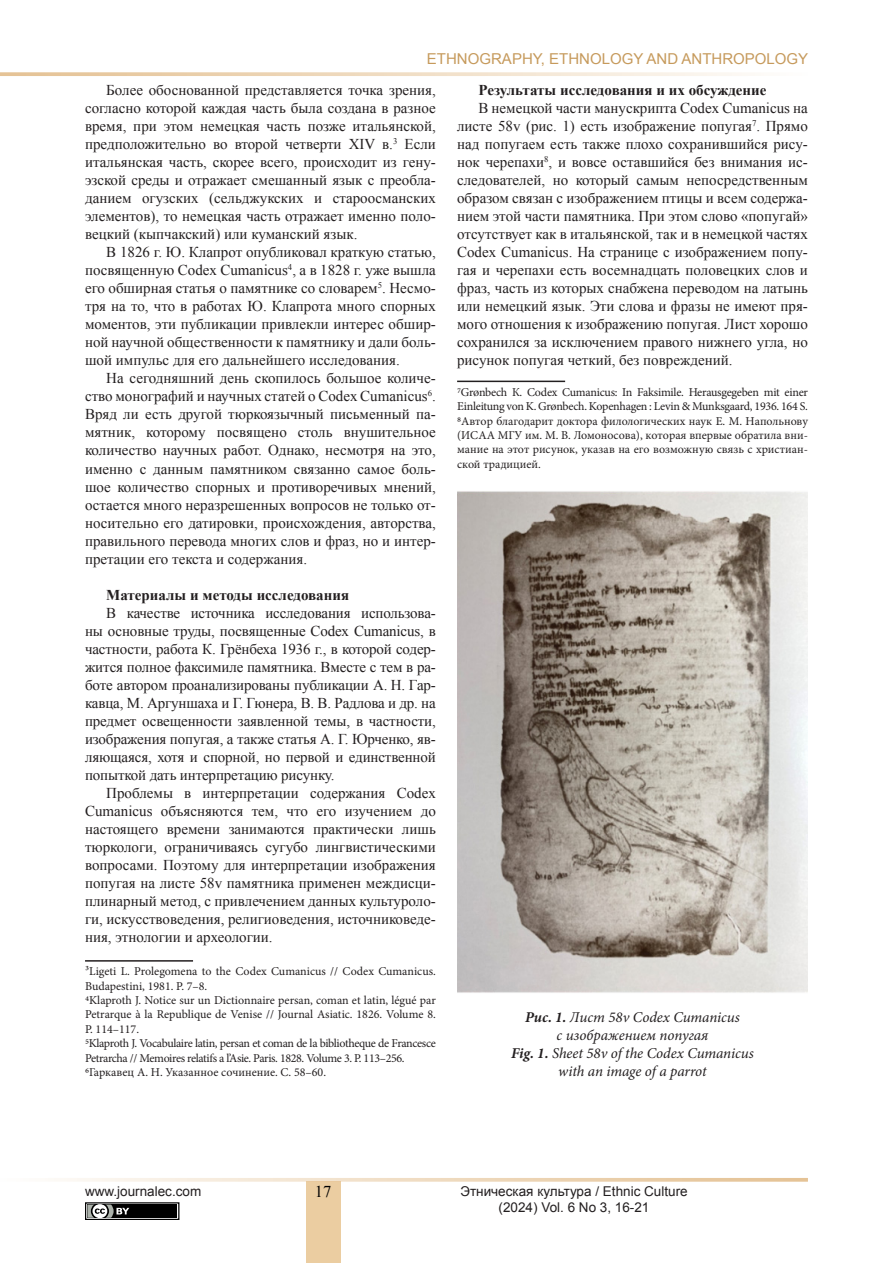
<style>
.page{position:relative;width:893px;height:1263px;background:#fff}
.page>*{position:absolute;margin:0;border:0;box-sizing:border-box;transform-origin:0 0}
.t1{font:16.5px "Times New Roman";color:#000}
.t2{font:15px/18px "Times New Roman";color:#231f20;text-align:justify}
.t3{font:italic 15px/18px "Minion Pro";letter-spacing:-.005em;color:#231f20;text-align:center}
.t4{font:700 15px "Times New Roman";color:#231f20}
.t5{font:15px "Arial";color:#c69a5c}
.t6{font:13.5px/16.2px "Arial";color:#231f20;text-align:center}
.t7{font:12px/14.4px "Minion Pro";letter-spacing:-.02em;color:#231f20;text-align:justify}
.t8{font:12px/14.4px "Minion Pro";color:#231f20}
.s1{font-weight:700}
</style>
<div class="page">
<div style="left:306px;top:1182px;width:34px;height:81px;background:#ebcda1"></div>
<svg style="left:0;top:72px;width:745px;height:4px;background:#f0dec5"></svg>
<svg style="left:64px;top:1178px;width:744px;height:4px;background:#f0ddc5"></svg>
<div style="left:85px;top:1202px;width:94px;height:18px;border:1px solid #000"></div>
<div style="left:87px;top:1204px;width:90px;height:14px;background:#000"></div>
<svg style="left:87px;top:1204px;width:42px;height:14px"></svg>
<img style="left:457px;top:491px;width:351px;height:502px">
<hr style="left:85px;top:960px;width:108px;height:2px;background:#231f20">
<hr style="left:457px;top:381px;width:108px;height:1px;background:#231f20">
<p class="t5" style="left:427px;top:49px;width:383px">ETHNOGRAPHY, ETHNOLOGY AND ANTHROPOLOGY</p>
<p class="t2" style="left:85px;top:81px;width:352px;text-indent:21px">Более обоснованной представляется точка зрения, согласно которой каждая часть была создана в разное время, при этом немецкая часть позже итальянской, предположительно во второй четверти XIV в.<sup>3</sup> Если итальянская часть, скорее всего, происходит из гену&shy;эзской среды и отражает смешанный язык с преобла&shy;данием огузских (сельджукских и староосманских элементов), то немецкая часть отражает именно поло&shy;вецкий (кыпчакский) или куманский язык.</p>
<p class="t2" style="left:85px;top:243px;width:352px;text-indent:21px">В 1826 г. Ю. Клапрот опубликовал краткую статью, посвященную Codex Cumanicus<sup>4</sup>, а в 1828 г. уже вышла его обширная статья о памятнике со словарем<sup>5</sup>. Несмо&shy;тря на то, что в работах Ю. Клапрота много спорных моментов, эти публикации привлекли интерес обшир&shy;ной научной общественности к памятнику и дали боль&shy;шой импульс для его дальнейшего исследования.</p>
<p class="t2" style="left:85px;top:369px;width:352px;text-indent:21px">На сегодняшний день скопилось большое количе&shy;ство монографий и научных статей о Codex Cumanicus<sup>6</sup>.<br>Вряд ли есть другой тюркоязычный письменный па&shy;мятник, которому посвящено столь внушительное количество научных работ. Однако, несмотря на это, именно с данным памятником связанно самое боль&shy;шое количество спорных и противоречивых мнений, остается много неразрешенных вопросов не только от&shy;носительно его датировки, происхождения, авторства, правильного перевода многих слов и фраз, но и интер&shy;претации его текста и содержания.</p>
<p class="t4" style="left:106px;top:584px;width:244px">Материалы и методы исследования</p>
<p class="t2" style="left:85px;top:603px;width:352px;text-indent:21px">В качестве источника исследования использова&shy;ны основные труды, посвященные Codex Cumanicus, в частности, работа К. Грёнбеха 1936 г., в которой содер&shy;жится полное факсимиле памятника. Вместе с тем в ра&shy;боте автором проанализированы публикации А. Н. Гар&shy;кавца, М. Аргуншаха и Г. Гюнера, В. В. Радлова и др. на предмет освещенности заявленной темы, в частности, изображения попугая, а также статья А. Г. Юрченко, яв&shy;ляющаяся, хотя и спорной, но первой и единственной попыткой дать интерпретацию рисунку.</p>
<p class="t2" style="left:85px;top:783px;width:352px;text-indent:21px">Проблемы в интерпретации содержания Codex Cumanicus объясняются тем, что его изучением до настоящего времени занимаются практически лишь тюркологи, ограничиваясь сугубо лингвистическими вопросами. Поэтому для интерпретации изображения попугая на листе 58v памятника применен междисци&shy;плинарный метод, с привлечением данных культуроло&shy;ги, искусствоведения, религиоведения, источниковеде&shy;ния, этнологии и археологии.</p>
<p class="t8" style="left:85px;top:964px;width:352px">3Ligeti L. Prolegomena to the Codex Cumanicus // Codex Cumanicus.<br>Budapestini, 1981. P. 7–8.</p>
<p class="t7" style="left:85px;top:993px;width:352px">4Klaproth J. Notice sur un Dictionnaire persan, coman et latin, légué par Petrarque à la Republique de Venise // Journal Asiatic. 1826. Volume 8.<br>P. 114–117.</p>
<p class="t7" style="left:85px;top:1036px;width:352px">5Klaproth J. Vocabulaire latin, persan et coman de la bibliotheque de Francesce<br>Petrarcha // Memoires relatifs a l’Asie. Paris. 1828. Volume 3. P. 113–256.</p>
<p class="t8" style="left:85px;top:1065px;width:243px">6Гаркавец А. Н. Указанное сочинение. С. 58–60.</p>
<p class="t4" style="left:478px;top:80px;width:290px">Результаты исследования и их обсуждение</p>
<p class="t2" style="left:457px;top:99px;width:352px;text-indent:21px">В немецкой части манускрипта Codex Cumanicus на листе 58v (рис. 1) есть изображение попугая<sup>7</sup>. Прямо над попугаем есть также плохо сохранившийся рису&shy;нок черепахи<sup>8</sup>, и вовсе оставшийся без внимания ис&shy;следователей, но который самым непосредственным образом связан с изображением птицы и всем содержа&shy;нием этой части памятника. При этом слово «попугай» отсутствует как в итальянской, так и в немецкой частях Codex Cumanicus. На странице с изображением попу&shy;гая и черепахи есть восемнадцать половецких слов и фраз, часть из которых снабжена переводом на латынь или немецкий язык. Эти слова и фразы не имеют пря&shy;мого отношения к изображению попугая. Лист хорошо сохранился за исключением правого нижнего угла, но рисунок попугая четкий, без повреждений.</p>
<p class="t7" style="left:457px;top:385px;width:352px">7Grønbech К. Codex Cumanicus: In Faksimile. Herausgegeben mit einer<br>Einleitung von K. Grønbech. Kopenhagen : Levin &amp; Munksgaard, 1936. 164 S.</p>
<p class="t7" style="left:457px;top:414px;width:352px">8Автор благодарит доктора филологических наук Е. М. Напольнову (ИСАА МГУ им. М. В. Ломоносова), которая впервые обратила вни&shy;мание на этот рисунок, указав на его возможную связь с христиан&shy;ской традицией.</p>
<p class="t3" style="left:525px;top:1008px;width:216px"><span class="s1">Рис. 1.</span> Лист 58v Codex Cumanicus c изображением попугая</p>
<p class="t3" style="left:511px;top:1044px;width:244px"><span class="s1">Fig. 1.</span> Sheet 58v of the Codex Cumanicus with an image of a parrot</p>
<p class="t6" style="left:85px;top:1183px;width:118px">www.journalec.com</p>
<p class="t6" style="left:460px;top:1183px;width:229px">Этническая культура / Ethnic Culture (2024) Vol. 6 No 3, 16-21</p>
<p class="t1" style="left:315px;top:1181px;width:18px">17</p>
</div>
